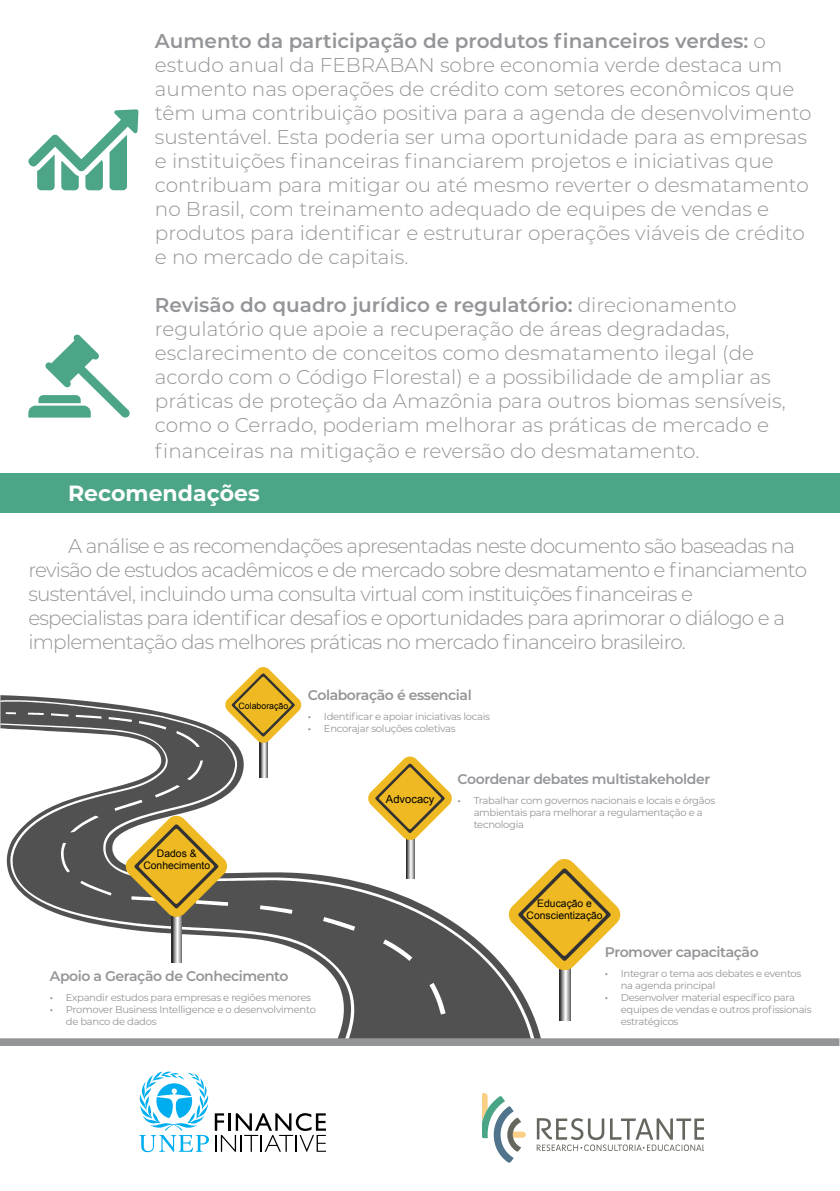
<style>
.page{position:relative;width:840px;height:1191px;background:#fff}
.page>*{position:absolute;margin:0;border:0;box-sizing:border-box;transform-origin:0 0}
.t1{font:700 22px "Montserrat";color:#fff}
.t2{font:300 20px/24px "Montserrat";color:#939598}
.t3{font:300 20px/24px "Montserrat";letter-spacing:-.04em;color:#939598}
.t4{font:600 14px "Montserrat";letter-spacing:-.03em;color:#939598}
.t5{font:11.2px "Arial";color:#000}
.t6{font:10.4px/12px "Arial";color:#000;text-align:center}
.t7{font:10px/12px "Montserrat";letter-spacing:-.03em;color:#939598}
.t8{font:8.8px "Arial";color:#000}
.s1{font-weight:600}
</style>
<div class="page">
<svg style="left:0;top:700px;width:534px;height:338px"></svg>
<svg style="left:0;top:723px;width:354px;height:315px"></svg>
<svg style="left:28px;top:712px;width:16px;height:3px"></svg>
<svg style="left:429px;top:982px;width:16px;height:32px"></svg>
<svg style="left:383px;top:939px;width:29px;height:22px"></svg>
<svg style="left:323px;top:917px;width:32px;height:13px"></svg>
<svg style="left:6px;top:712px;width:10px;height:2px"></svg>
<svg style="left:559px;top:971px;width:11px;height:49px"></svg>
<svg style="left:507px;top:857px;width:113px;height:114px"></svg>
<svg style="left:406px;top:841px;width:8px;height:37px"></svg>
<svg style="left:367px;top:755px;width:85px;height:86px"></svg>
<svg style="left:172px;top:918px;width:10px;height:45px"></svg>
<svg style="left:51px;top:667px;width:251px;height:251px"></svg>
<div style="left:0;top:1038px;width:839px;height:8px;background:#939598"></div>
<div style="left:0;top:473px;width:839px;height:40px;background:#4ca586"></div>
<svg style="left:28px;top:334px;width:102px;height:84px"></svg>
<svg style="left:28px;top:109px;width:110px;height:81px"></svg>
<svg style="left:536px;top:1118px;width:167px;height:33px"></svg>
<svg style="left:482px;top:1093px;width:43px;height:69px"></svg>
<svg style="left:139px;top:1071px;width:70px;height:81px"></svg>
<svg style="left:215px;top:1113px;width:111px;height:38px"></svg>
<p class="t2" style="left:155px;top:28px;width:657px"><span class="s1">Aumento da participação de produtos financeiros verdes:</span> o estudo anual da FEBRABAN sobre economia verde destaca um aumento nas operações de crédito com setores econômicos que têm uma contribuição positiva para a agenda de desenvolvimento sustentável. Esta poderia ser uma oportunidade para as empresas e instituições financeiras financiarem projetos e iniciativas que contribuam para mitigar ou até mesmo reverter o desmatamento no Brasil, com treinamento adequado de equipes de vendas e produtos para identificar e estruturar operações viáveis de crédito e no mercado de capitais.</p>
<p class="t2" style="left:155px;top:292px;width:632px"><span class="s1">Revisão do quadro jurídico e regulatório:</span> direcionamento regulatório que apoie a recuperação de áreas degradadas, esclarecimento de conceitos como desmatamento ilegal (de acordo com o Código Florestal) e a possibilidade de ampliar as práticas de proteção da Amazônia para outros biomas sensíveis, como o Cerrado, poderiam melhorar as práticas de mercado e</p>
<p class="t2" style="left:155px;top:438px;width:545px">financeiras na mitigação e reversão do desmatamento.</p>
<p class="t1" style="left:68px;top:477px;width:193px">Recomendações</p>
<p class="t3" style="left:28px;top:533px;width:779px;text-indent:40px">A análise e as recomendações apresentadas neste documento são baseadas na revisão de estudos acadêmicos e de mercado sobre desmatamento e financiamento sustentável, incluindo uma consulta virtual com instituições financeiras e especialistas para identificar desafios e oportunidades para aprimorar o diálogo e a implementação das melhores práticas no mercado financeiro brasileiro.</p>
<p class="t4" style="left:308px;top:685px;width:165px">Colaboração é essencial</p>
<p class="t7" style="left:308px;top:710px;width:183px"><span class="s1">•</span> Identificar e apoiar iniciativas locais</p>
<p class="t7" style="left:308px;top:722px;width:149px"><span class="s1">•</span> Encorajar soluções coletivas</p>
<p class="t4" style="left:457px;top:769px;width:254px">Coordenar debates multistakeholder</p>
<p class="t7" style="left:473px;top:794px;width:243px;text-indent:-16px"><span class="s1">•</span> Trabalhar com governos nacionais e locais e órgãos ambientais para melhorar a regulamentação e a tecnologia</p>
<p class="t8" style="left:238px;top:699px;width:51px">Colaboração</p>
<p class="t5" style="left:386px;top:791px;width:50px">Advocacy</p>
<p class="t6" style="left:143px;top:847px;width:68px">Dados &amp;<br>Conhecimento</p>
<p class="t4" style="left:50px;top:966px;width:240px">Apoio a Geração de Conhecimento</p>
<p class="t7" style="left:50px;top:991px;width:262px"><span class="s1">•</span> Expandir estudos para empresas e regiões menores</p>
<p class="t7" style="left:66px;top:1003px;width:251px;text-indent:-16px"><span class="s1">•</span> Promover Business Intelligence e o desenvolvimento de banco de dados</p>
<p class="t6" style="left:526px;top:897px;width:77px">Educação e<br>Conscientização</p>
<p class="t4" style="left:604px;top:942px;width:155px">Promover capacitação</p>
<p class="t7" style="left:620px;top:967px;width:182px;text-indent:-16px"><span class="s1">•</span> Integrar o tema aos debates e eventos na agenda principal</p>
<p class="t7" style="left:620px;top:991px;width:192px;text-indent:-16px"><span class="s1">•</span> Desenvolver material específico para equipes de vendas e outros profissionais estratégicos</p>
</div>
